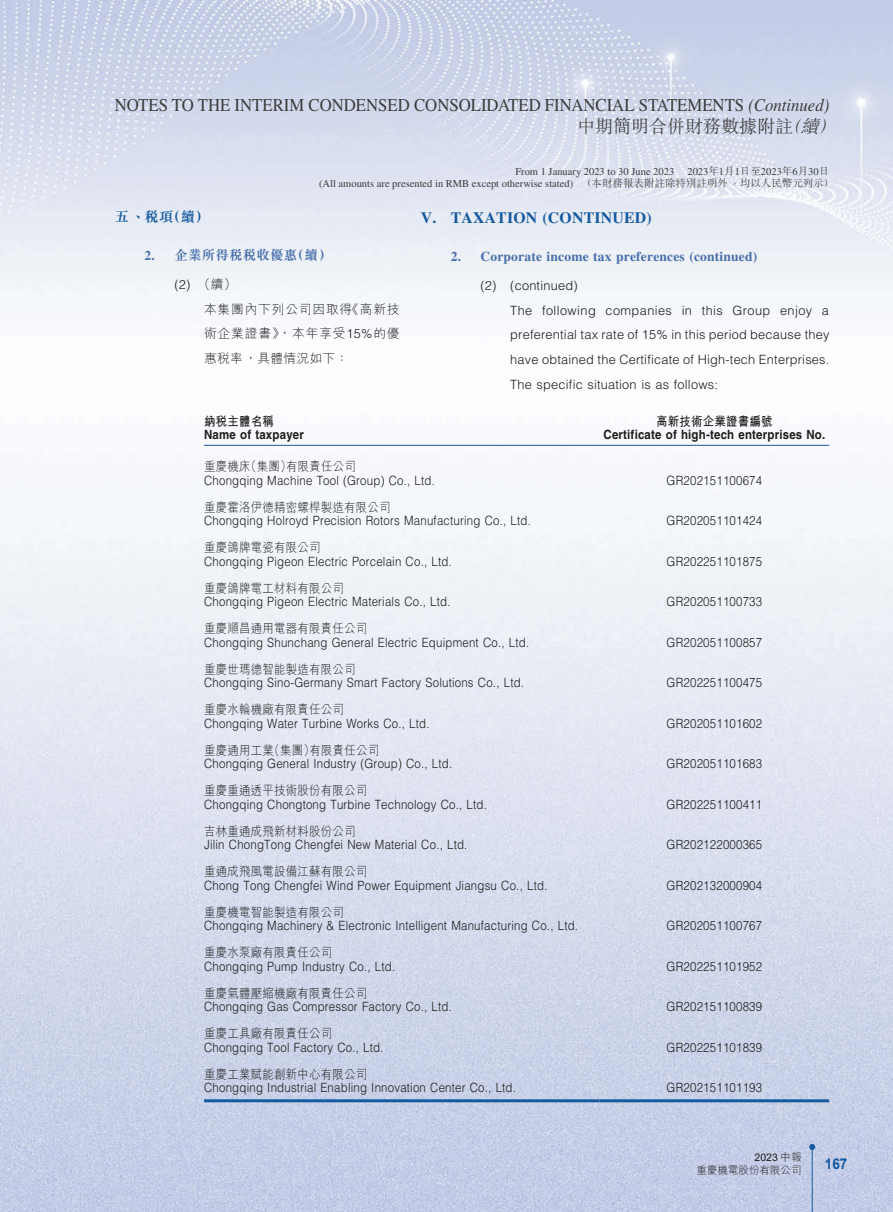
<style>
.page{position:relative;width:893px;height:1212px;background:#fff}
.page>*{position:absolute;margin:0;border:0;box-sizing:border-box;transform-origin:0 0}
.t1{font:18px "Times LT Std";color:#3c3c3b;scale:.93 1}
.t2{font:300 18px "M Sung HK";color:#3c3c3b}
.t3{font:700 15.75px "Times LT Std";letter-spacing:.015em;color:#145aa0}
.t4{font:700 15px "Arial";color:#145aa0;scale:.9 1}
.t5{font:700 14.25px "M Sung HK";color:#145aa0}
.t6{font:700 13.5px "Times LT Std";letter-spacing:.015em;color:#476eac}
.t7{font:700 13.5px "M Sung HK";letter-spacing:.015em;color:#476eac}
.t8{font:300 12.75px "Helvetica LT Std";letter-spacing:.015em;color:#1c1c1b;scale:.9 1}
.t9{font:300 12.75px "M Hei HK";letter-spacing:.015em;color:#1c1c1b;scale:.9 1}
.t10{font:300 12.75px/24.8px "Helvetica LT Std";letter-spacing:.015em;color:#1c1c1b}
.t11{font:700 12.75px "Helvetica LT Std";letter-spacing:.015em;color:#1c1c1b;scale:.9 1}
.t12{font:300 12.75px/24.8px "M Hei HK";letter-spacing:.015em;color:#1c1c1b;text-align:justify}
.t13{font:700 12.75px "M Hei HK";letter-spacing:.015em;color:#1c1c1b;scale:.9 1}
.t14{font:10.5px/12px "Times LT Std";color:#3c3c3b}
.t15{font:300 10.5px "M Hei HK";color:#1c1c1b}
.t16{font:10.5px "Arial";color:#1c1c1b}
.s1{font-style:italic}
.s2{font-family:"M Sung HK";font-weight:300}
.s3{font-family:"Times LT Std"}
.s4{font-family:"M Hei HK"}
.s5{font-family:"Helvetica LT Std"}
.s6{font-family:"M Hei HK";font-weight:300}
</style>
<div class="page">
<img style="left:0;top:0;width:893px;height:1212px">
<hr style="left:812px;top:1147px;width:1px;height:65px;background:#145aa0">
<svg style="left:809px;top:1144px;width:6px;height:6px"></svg>
<hr style="left:204px;top:445px;width:396px;height:1px;background:#145aa0">
<hr style="left:600px;top:445px;width:229px;height:1px;background:#145aa0">
<hr style="left:204px;top:1099px;width:396px;height:3px;background:#145aa0">
<hr style="left:600px;top:1099px;width:229px;height:3px;background:#145aa0">
<h1 class="t1" style="left:115px;top:94px;width:770px">NOTES TO THE INTERIM CONDENSED CONSOLIDATED FINANCIAL STATEMENTS <span class="s1">(Continued)</span></h1>
<h1 class="t2" style="left:577px;top:114px;width:266px">中期簡明合併財務數據附註<span class="s1">（續）</span></h1>
<p class="t14" style="left:319px;top:166px;width:517px;text-indent:368px">2023<span class="s2">年</span>1<span class="s2">月</span>1<span class="s2">日至</span>2023<span class="s2">年</span>6<span class="s2">月</span>30<span class="s2">日</span>(All amounts are presented in RMB except otherwise stated) <span class="s2">（本財務報表附註除特別註明外，均以人民幣元列示）</span></p>
<p class="t14" style="left:515px;top:165px;width:160px">From 1 January 2023 to 30 June 2023</p>
<p class="t5" style="left:115px;top:207px;width:96px">五、稅項（續）</p>
<p class="t7" style="left:145px;top:245px;width:189px"><span class="s3">2.</span> 企業所得稅稅收優惠（續）</p>
<p class="t10" style="left:174px;top:272px;width:64px">(2) <span class="s4">（續）</span></p>
<p class="t12" style="left:204px;top:296px;width:197px">本集團內下列公司因取得《高新技術企業證書》，本年享受<span class="s5">15%</span>的優惠稅率，具體情況如下：</p>
<p class="t3" style="left:421px;top:209px;width:232px">V. TAXATION (CONTINUED)</p>
<p class="t6" style="left:451px;top:248px;width:308px">2. Corporate income tax preferences (continued)</p>
<p class="t10" style="left:510px;top:273px;width:321px;text-indent:-30px">(2) (continued)<br>The following companies in this Group enjoy a preferential tax rate of 15% in this period because they have obtained the Certificate of High-tech Enterprises.<br>The specific situation is as follows:</p>
<p class="t13" style="left:204px;top:412px;width:79px">納稅主體名稱</p>
<p class="t13" style="left:656px;top:412px;width:131px">高新技術企業證書編號</p>
<p class="t11" style="left:204px;top:427px;width:112px">Name of taxpayer</p>
<p class="t11" style="left:603px;top:427px;width:248px">Certificate of high-tech enterprises No.</p>
<p class="t9" style="left:204px;top:457px;width:170px">重慶機床（集團）有限責任公司</p>
<p class="t8" style="left:204px;top:472px;width:258px">Chongqing Machine Tool (Group) Co., Ltd.</p>
<p class="t8" style="left:667px;top:472px;width:108px">GR202151100674</p>
<p class="t9" style="left:204px;top:498px;width:209px">重慶霍洛伊德精密螺桿製造有限公司</p>
<p class="t8" style="left:204px;top:513px;width:365px">Chongqing Holroyd Precision Rotors Manufacturing Co., Ltd.</p>
<p class="t8" style="left:667px;top:513px;width:108px">GR202051101424</p>
<p class="t9" style="left:204px;top:538px;width:131px">重慶鴿牌電瓷有限公司</p>
<p class="t8" style="left:204px;top:553px;width:277px">Chongqing Pigeon Electric Porcelain Co., Ltd.</p>
<p class="t8" style="left:667px;top:553px;width:108px">GR202251101875</p>
<p class="t9" style="left:204px;top:579px;width:157px">重慶鴿牌電工材料有限公司</p>
<p class="t8" style="left:204px;top:594px;width:275px">Chongqing Pigeon Electric Materials Co., Ltd.</p>
<p class="t8" style="left:667px;top:594px;width:108px">GR202051100733</p>
<p class="t9" style="left:204px;top:619px;width:183px">重慶順昌通用電器有限責任公司</p>
<p class="t8" style="left:204px;top:634px;width:363px">Chongqing Shunchang General Electric Equipment Co., Ltd.</p>
<p class="t8" style="left:667px;top:634px;width:108px">GR202051100857</p>
<p class="t9" style="left:204px;top:660px;width:170px">重慶世瑪德智能製造有限公司</p>
<p class="t8" style="left:204px;top:675px;width:357px">Chongqing Sino-Germany Smart Factory Solutions Co., Ltd.</p>
<p class="t8" style="left:667px;top:675px;width:108px">GR202251100475</p>
<p class="t9" style="left:204px;top:700px;width:157px">重慶水輪機廠有限責任公司</p>
<p class="t8" style="left:204px;top:715px;width:252px">Chongqing Water Turbine Works Co., Ltd.</p>
<p class="t8" style="left:667px;top:715px;width:108px">GR202051101602</p>
<p class="t9" style="left:204px;top:741px;width:196px">重慶通用工業（集團）有限責任公司</p>
<p class="t8" style="left:204px;top:756px;width:277px">Chongqing General Industry (Group) Co., Ltd.</p>
<p class="t8" style="left:667px;top:756px;width:108px">GR202051101683</p>
<p class="t9" style="left:204px;top:781px;width:183px">重慶重通透平技術股份有限公司</p>
<p class="t8" style="left:204px;top:796px;width:316px">Chongqing Chongtong Turbine Technology Co., Ltd.</p>
<p class="t8" style="left:667px;top:796px;width:108px">GR202251100411</p>
<p class="t9" style="left:204px;top:822px;width:170px">吉林重通成飛新材料股份公司</p>
<p class="t8" style="left:204px;top:837px;width:294px">Jilin ChongTong Chengfei New Material Co., Ltd.</p>
<p class="t8" style="left:667px;top:837px;width:108px">GR202122000365</p>
<p class="t9" style="left:204px;top:862px;width:183px">重通成飛風電設備江蘇有限公司</p>
<p class="t8" style="left:204px;top:877px;width:383px">Chong Tong Chengfei Wind Power Equipment Jiangsu Co., Ltd.</p>
<p class="t8" style="left:667px;top:877px;width:108px">GR202132000904</p>
<p class="t9" style="left:204px;top:903px;width:157px">重慶機電智能製造有限公司</p>
<p class="t8" style="left:204px;top:918px;width:417px">Chongqing Machinery &amp; Electronic Intelligent Manufacturing Co., Ltd.</p>
<p class="t8" style="left:667px;top:918px;width:108px">GR202051100767</p>
<p class="t9" style="left:204px;top:943px;width:144px">重慶水泵廠有限責任公司</p>
<p class="t8" style="left:204px;top:958px;width:214px">Chongqing Pump Industry Co., Ltd.</p>
<p class="t8" style="left:667px;top:958px;width:108px">GR202251101952</p>
<p class="t9" style="left:204px;top:984px;width:183px">重慶氣體壓縮機廠有限責任公司</p>
<p class="t8" style="left:204px;top:999px;width:277px">Chongqing Gas Compressor Factory Co., Ltd.</p>
<p class="t8" style="left:667px;top:999px;width:108px">GR202151100839</p>
<p class="t9" style="left:204px;top:1024px;width:144px">重慶工具廠有限責任公司</p>
<p class="t8" style="left:204px;top:1039px;width:201px">Chongqing Tool Factory Co., Ltd.</p>
<p class="t8" style="left:667px;top:1039px;width:108px">GR202251101839</p>
<p class="t9" style="left:204px;top:1065px;width:183px">重慶工業賦能創新中心有限公司</p>
<p class="t8" style="left:204px;top:1080px;width:348px">Chongqing Industrial Enabling Innovation Center Co., Ltd.</p>
<p class="t8" style="left:667px;top:1080px;width:108px">GR202151101193</p>
<p class="t16" style="left:755px;top:1150px;width:48px">2023 <span class="s6">中報</span></p>
<p class="t15" style="left:697px;top:1163px;width:106px">重慶機電股份有限公司</p>
<p class="t4" style="left:825px;top:1153px;width:27px">167</p>
</div>
